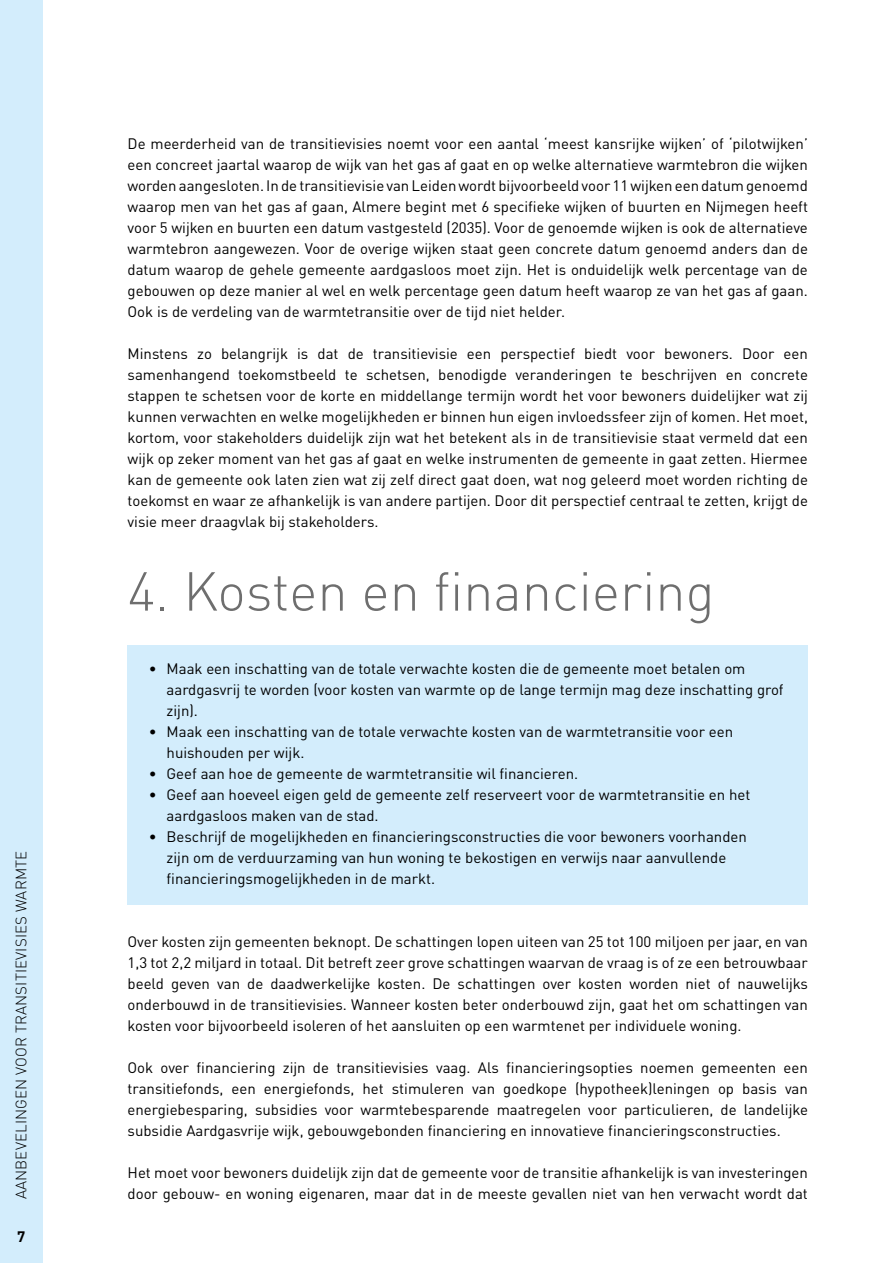
<style>
.page{position:relative;width:893px;height:1263px;background:#fff}
.page>*{position:absolute;margin:0;border:0;box-sizing:border-box;transform-origin:0 0}
.t1{font:300 54px "DINOT";color:#6e6e6e}
.t2{font:15px/21px "DINOT";color:#000;text-align:justify}
.t3{font:300 15px "DINOT";letter-spacing:.01em;color:#000}
.t4{font:700 15px "DINOT";color:#000}
</style>
<div class="page">
<div style="left:128px;top:645px;width:680px;height:91px;background:#d3edfc"></div>
<div style="left:128px;top:708px;width:680px;height:70px;background:#d3edfc"></div>
<div style="left:128px;top:771px;width:680px;height:70px;background:#d3edfc"></div>
<div style="left:128px;top:813px;width:680px;height:91px;background:#d3edfc"></div>
<div style="left:0;top:0;width:43px;height:1263px;background:#d3edfc"></div>
<p class="t3" style="left:12px;top:1199px;width:350px;rotate:-90deg">AANBEVELINGEN VOOR TRANSITIEVISIES WARMTE</p>
<p class="t4" style="left:17px;top:1226px;width:10px">7</p>
<p class="t2" style="left:128px;top:132px;width:682px">De meerderheid van de transitievisies noemt voor een aantal ‘meest kansrijke wijken’ of ‘pilotwijken’ een concreet jaartal waarop de wijk van het gas af gaat en op welke alternatieve warmtebron die wijken worden aangesloten. In de transitievisie van Leiden wordt bijvoorbeeld voor 11 wijken een datum genoemd waarop men van het gas af gaan, Almere begint met 6 specifieke wijken of buurten en Nijmegen heeft voor 5 wijken en buurten een datum vastgesteld (2035). Voor de genoemde wijken is ook de alternatieve warmtebron aangewezen. Voor de overige wijken staat geen concrete datum genoemd anders dan de datum waarop de gehele gemeente aardgasloos moet zijn. Het is onduidelijk welk percentage van de gebouwen op deze manier al wel en welk percentage geen datum heeft waarop ze van het gas af gaan.<br>Ook is de verdeling van de warmtetransitie over de tijd niet helder.</p>
<p class="t2" style="left:128px;top:342px;width:682px">Minstens zo belangrijk is dat de transitievisie een perspectief biedt voor bewoners. Door een samenhangend toekomstbeeld te schetsen, benodigde veranderingen te beschrijven en concrete stappen te schetsen voor de korte en middellange termijn wordt het voor bewoners duidelijker wat zij kunnen verwachten en welke mogelijkheden er binnen hun eigen invloedssfeer zijn of komen. Het moet, kortom, voor stakeholders duidelijk zijn wat het betekent als in de transitievisie staat vermeld dat een wijk op zeker moment van het gas af gaat en welke instrumenten de gemeente in gaat zetten. Hiermee kan de gemeente ook laten zien wat zij zelf direct gaat doen, wat nog geleerd moet worden richting de toekomst en waar ze afhankelijk is van andere partijen. Door dit perspectief centraal te zetten, krijgt de visie meer draagvlak bij stakeholders.</p>
<h1 class="t1" style="left:128px;top:558px;width:589px">4. Kosten en financiering</h1>
<p class="t2" style="left:167px;top:657px;width:619px;text-align:left;text-indent:-18px">• Maak een inschatting van de totale verwachte kosten die de gemeente moet betalen om aardgasvrij te worden (voor kosten van warmte op de lange termijn mag deze inschatting grof zijn).</p>
<p class="t2" style="left:167px;top:720px;width:568px;text-indent:-18px">• Maak een inschatting van de totale verwachte kosten van de warmtetransitie voor een huishouden per wijk.</p>
<p class="t2" style="left:149px;top:762px;width:431px">• Geef aan hoe de gemeente de warmtetransitie wil financieren.</p>
<p class="t2" style="left:167px;top:783px;width:585px;text-indent:-18px">• Geef aan hoeveel eigen geld de gemeente zelf reserveert voor de warmtetransitie en het aardgasloos maken van de stad.</p>
<p class="t2" style="left:167px;top:825px;width:582px;text-align:left;text-indent:-18px">• Beschrijf de mogelijkheden en financieringsconstructies die voor bewoners voorhanden zijn om de verduurzaming van hun woning te bekostigen en verwijs naar aanvullende financieringsmogelijkheden in de markt.</p>
<p class="t2" style="left:128px;top:930px;width:682px">Over kosten zijn gemeenten beknopt. De schattingen lopen uiteen van 25 tot 100 miljoen per jaar, en van 1,3 tot 2,2 miljard in totaal. Dit betreft zeer grove schattingen waarvan de vraag is of ze een betrouwbaar beeld geven van de daadwerkelijke kosten. De schattingen over kosten worden niet of nauwelijks onderbouwd in de transitievisies. Wanneer kosten beter onderbouwd zijn, gaat het om schattingen van kosten voor bijvoorbeeld isoleren of het aansluiten op een warmtenet per individuele woning.</p>
<p class="t2" style="left:128px;top:1056px;width:682px">Ook over financiering zijn de transitievisies vaag. Als financieringsopties noemen gemeenten een transitiefonds, een energiefonds, het stimuleren van goedkope (hypotheek)leningen op basis van energiebesparing, subsidies voor warmtebesparende maatregelen voor particulieren, de landelijke subsidie Aardgasvrije wijk, gebouwgebonden financiering en innovatieve financieringsconstructies.</p>
<p class="t2" style="left:128px;top:1161px;width:682px">Het moet voor bewoners duidelijk zijn dat de gemeente voor de transitie afhankelijk is van investeringen</p>
<p class="t2" style="left:128px;top:1182px;width:682px">door gebouw- en woning eigenaren, maar dat in de meeste gevallen niet van hen verwacht wordt dat</p>
</div>
